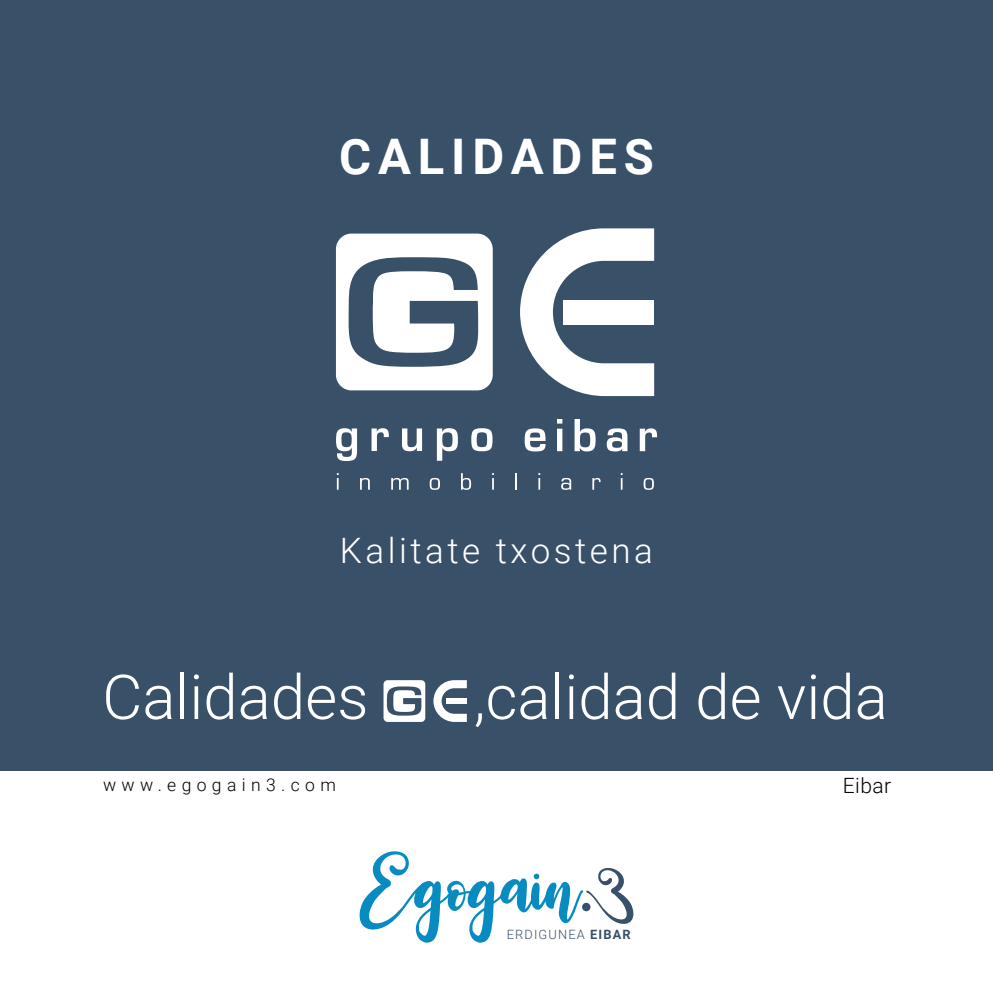
<style>
.page{position:relative;width:993px;height:993px;background:#fff}
.page>*{position:absolute;margin:0;border:0;box-sizing:border-box;transform-origin:0 0}
.t1{font:300 61.77px "Roboto";color:#fff}
.t2{font:700 49px "Roboto";letter-spacing:.14em;color:#fff}
.t3{font:300 35px "Roboto";letter-spacing:.1em;color:#fff}
.t4{font:300 21px "Roboto";letter-spacing:.02em;color:#000}
.t5{font:300 17.5px "Roboto";letter-spacing:.305em;color:#000}
.t6{font:300 12.78px "Roboto";letter-spacing:.09em;color:#395069}
.s1{font-weight:700}
</style>
<div class="page">
<div style="left:0;top:0;width:992px;height:992px;background:#395069"></div>
<div style="left:0;top:771px;width:992px;height:221px;background:#fff"></div>
<svg style="left:433px;top:680px;width:33px;height:41px"></svg>
<svg style="left:383px;top:680px;width:42px;height:41px"></svg>
<svg style="left:359px;top:851px;width:275px;height:91px"></svg>
<div style="left:582px;top:902px;width:8px;height:8px;background:#395069;border-radius:50%"></div>
<svg style="left:336px;top:428px;width:21px;height:33px"></svg>
<svg style="left:371px;top:428px;width:17px;height:23px"></svg>
<svg style="left:402px;top:428px;width:20px;height:23px"></svg>
<svg style="left:437px;top:428px;width:21px;height:32px"></svg>
<svg style="left:471px;top:428px;width:21px;height:23px"></svg>
<svg style="left:524px;top:428px;width:21px;height:23px"></svg>
<svg style="left:557px;top:419px;width:5px;height:32px"></svg>
<svg style="left:574px;top:419px;width:21px;height:32px"></svg>
<svg style="left:606px;top:428px;width:21px;height:23px"></svg>
<svg style="left:639px;top:428px;width:17px;height:23px"></svg>
<svg style="left:337px;top:473px;width:1px;height:16px"></svg>
<svg style="left:360px;top:478px;width:10px;height:11px"></svg>
<svg style="left:391px;top:478px;width:17px;height:11px"></svg>
<svg style="left:429px;top:478px;width:11px;height:11px"></svg>
<svg style="left:461px;top:473px;width:10px;height:16px"></svg>
<svg style="left:492px;top:473px;width:1px;height:16px"></svg>
<svg style="left:515px;top:473px;width:2px;height:16px"></svg>
<svg style="left:538px;top:473px;width:2px;height:16px"></svg>
<svg style="left:561px;top:478px;width:10px;height:11px"></svg>
<svg style="left:592px;top:478px;width:8px;height:11px"></svg>
<svg style="left:620px;top:473px;width:2px;height:16px"></svg>
<svg style="left:643px;top:478px;width:10px;height:11px"></svg>
<svg style="left:520px;top:228px;width:134px;height:168px"></svg>
<svg style="left:336px;top:233px;width:156px;height:157px"></svg>
<p class="t2" style="left:339px;top:122px;width:316px">CALIDADES</p>
<p class="t3" style="left:340px;top:526px;width:314px">Kalitate txostena</p>
<p class="t1" style="left:102px;top:653px;width:268px">Calidades</p>
<p class="t1" style="left:473px;top:653px;width:415px">,calidad de vida</p>
<p class="t5" style="left:103px;top:771px;width:234px">www.egogain3.com</p>
<p class="t4" style="left:842px;top:770px;width:50px">Eibar</p>
<p class="t6" style="left:506px;top:925px;width:125px">ERDIGUNEA <span class="s1">EIBAR</span></p>
</div>
